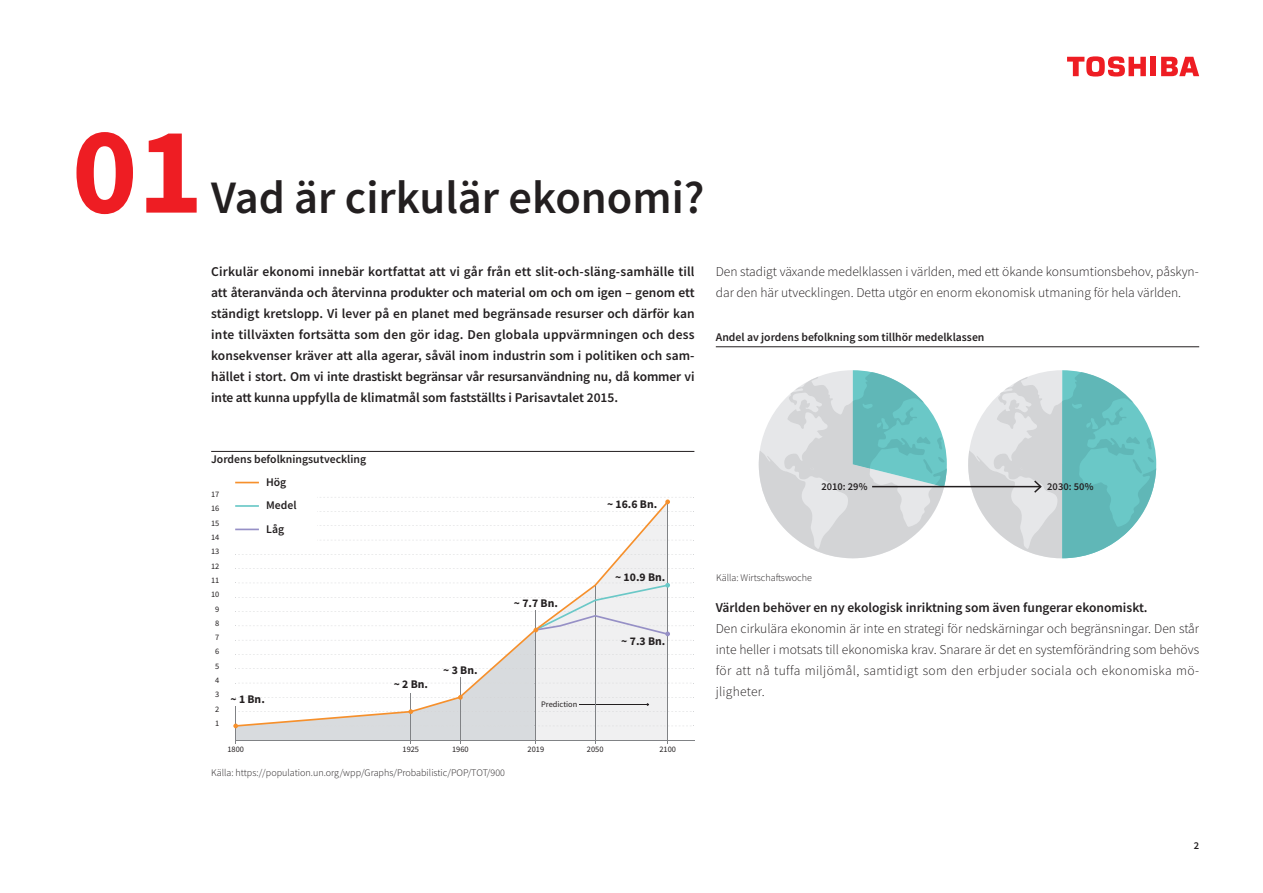
<style>
.page{position:relative;width:1263px;height:893px;background:#fff}
.page>*{position:absolute;margin:0;border:0;box-sizing:border-box;transform-origin:0 0}
.t1{font:700 124.5px "Toshiba Sans";color:#ee1d23}
.t2{font:500 46.5px "Toshiba Sans";color:#231f20}
.t3{font:500 13.5px/21px "Toshiba Sans";color:#231f20;text-align:justify}
.t4{font:300 13.5px/21px "Toshiba Sans";color:#231f20}
.t5{font:500 11.7px/23.4px "Toshiba Sans";color:#231f20}
.t6{font:700 11.7px "TT Toshiba Sans";color:#231f20}
.t7{font:500 10.5px "Toshiba Sans";color:#231f20}
.t8{font:300 10.05px "Toshiba Sans";color:#231f20}
.t9{font:8.4px/14.2px "TT Toshiba Sans";color:#231f20;text-align:center}
</style>
<div class="page">
<div style="left:1151px;top:57px;width:5px;height:19px;background:#ee1d23"></div>
<svg style="left:1161px;top:57px;width:38px;height:19px"></svg>
<svg style="left:1067px;top:56px;width:79px;height:21px"></svg>
<hr style="left:235px;top:740px;width:459px;height:1px;background:#808285">
<hr style="left:410px;top:693px;width:1px;height:51px;background:#808285">
<hr style="left:535px;top:610px;width:1px;height:134px;background:#808285">
<hr style="left:595px;top:585px;width:1px;height:159px;background:#808285">
<hr style="left:667px;top:502px;width:1px;height:242px;background:#808285">
<hr style="left:235px;top:706px;width:1px;height:38px;background:#808285">
<hr style="left:460px;top:677px;width:1px;height:67px;background:#808285">
<hr style="left:211px;top:451px;width:483px;height:1px;background:#231f20">
<svg style="left:233px;top:497px;width:461px;height:243px"></svg>
<svg style="left:235px;top:482px;width:24px;height:1px"></svg>
<hr style="left:716px;top:346px;width:483px;height:1px;background:#231f20">
<svg style="left:759px;top:370px;width:188px;height:188px"></svg>
<hr style="left:872px;top:486px;width:169px;height:1px;background:#231f20">
<svg style="left:964px;top:370px;width:192px;height:188px"></svg>
<h1 class="t1" style="left:72px;top:87px;width:133px">01</h1>
<h2 class="t2" style="left:211px;top:167px;width:495px">Vad är cirkulär ekonomi?</h2>
<p class="t3" style="left:211px;top:260px;width:485px">Cirkulär ekonomi innebär kortfattat att vi går från ett slit-och-släng-samhälle till att återanvända och återvinna produkter och material om och om igen – genom ett ständigt kretslopp. Vi lever på en planet med begränsade resurser och därför kan inte tillväxten fortsätta som den gör idag. Den globala uppvärmningen och dess konsekvenser kräver att alla agerar, såväl inom industrin som i politiken och sam&shy;hället i stort. Om vi inte drastiskt begränsar vår resursanvändning nu, då kommer vi inte att kunna uppfylla de klimatmål som fastställts i Parisavtalet 2015.</p>
<p class="t4" style="left:716px;top:261px;width:485px">Den stadigt växande medelklassen i världen, med ett ökande konsumtionsbehov, påskyn&shy;dar den här utvecklingen. Detta utgör en enorm ekonomisk utmaning för hela världen.</p>
<p class="t5" style="left:716px;top:326px;width:270px">Andel av jordens befolkning som tillhör medelklassen</p>
<p class="t5" style="left:211px;top:447px;width:156px">Jordens befolkningsutveckling</p>
<p class="t5" style="left:266px;top:494px;width:32px">Medel<br>Låg</p>
<p class="t5" style="left:266px;top:470px;width:22px">Hög</p>
<p class="t9" style="left:211px;top:487px;width:10px">17<br>16<br>15<br>14<br>13<br>12<br>11<br>10<br>9<br>8<br>7<br>6<br>5<br>4<br>3<br>2<br>1</p>
<p class="t6" style="left:230px;top:692px;width:36px">~ 1 Bn.</p>
<p class="t6" style="left:394px;top:677px;width:36px">~ 2 Bn.</p>
<p class="t6" style="left:443px;top:663px;width:36px">~ 3 Bn.</p>
<p class="t6" style="left:514px;top:596px;width:45px">~ 7.7 Bn.</p>
<p class="t9" style="left:541px;top:697px;width:38px">Prediction</p>
<p class="t6" style="left:607px;top:497px;width:52px">~ 16.6 Bn.</p>
<p class="t6" style="left:615px;top:570px;width:52px">~ 10.9 Bn.</p>
<p class="t6" style="left:621px;top:634px;width:45px">~ 7.3 Bn.</p>
<p class="t9" style="left:227px;top:742px;width:18px">1800</p>
<p class="t9" style="left:402px;top:742px;width:18px">1925</p>
<p class="t9" style="left:452px;top:742px;width:18px">1960</p>
<p class="t9" style="left:528px;top:742px;width:18px">2019</p>
<p class="t9" style="left:587px;top:742px;width:18px">2050</p>
<p class="t9" style="left:659px;top:742px;width:18px">2100</p>
<p class="t8" style="left:211px;top:767px;width:295px">Källa: https://population.un.org/wpp/Graphs/Probabilistic/POP/TOT/900</p>
<p class="t7" style="left:821px;top:479px;width:48px">2010: 29%</p>
<p class="t7" style="left:1047px;top:479px;width:48px">2030: 50%</p>
<p class="t8" style="left:716px;top:572px;width:97px">Källa: Wirtschaftswoche</p>
<p class="t3" style="left:716px;top:597px;width:433px">Världen behöver en ny ekologisk inriktning som även fungerar ekonomiskt.</p>
<p class="t4" style="left:716px;top:618px;width:485px;text-align:justify">Den cirkulära ekonomin är inte en strategi för nedskärningar och begränsningar. Den står inte heller i motsats till ekonomiska krav. Snarare är det en systemförändring som behövs för att nå tuffa miljömål, samtidigt som den erbjuder sociala och ekonomiska mö&shy;jligheter.</p>
<p class="t7" style="left:1194px;top:839px;width:7px">2</p>
</div>
